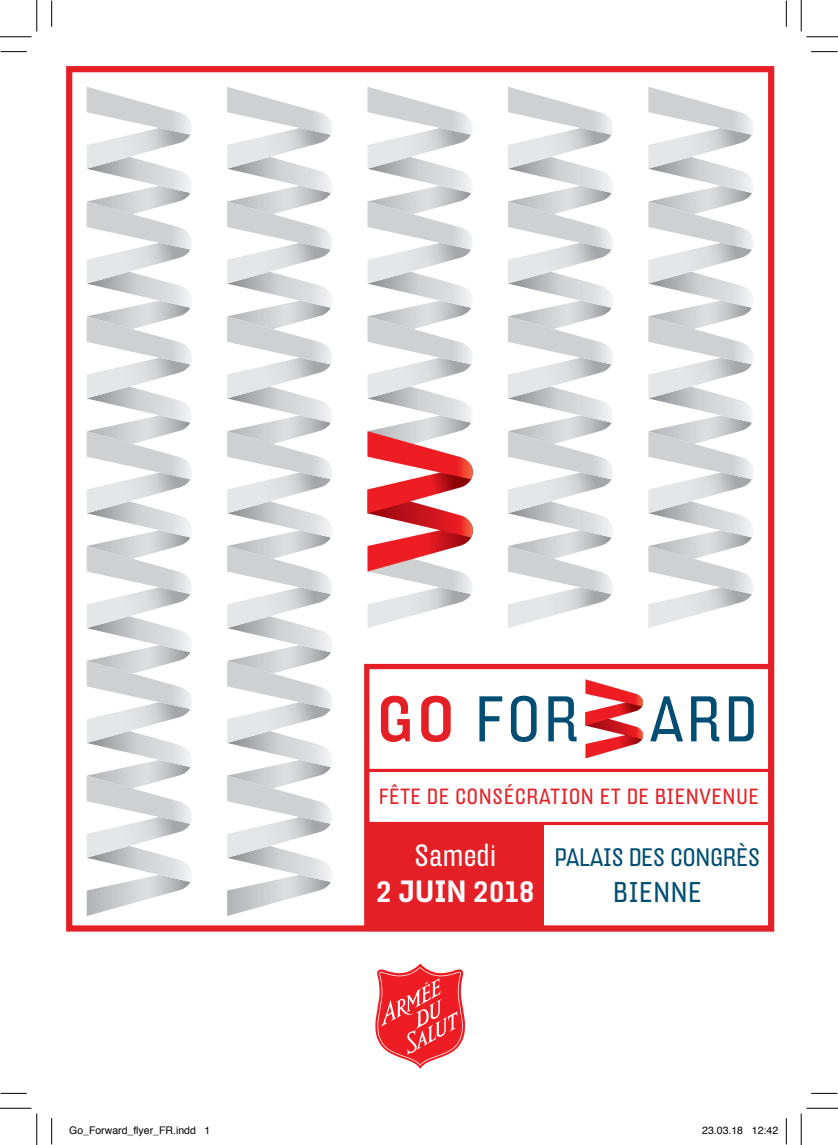
<style>
.page{position:relative;width:838px;height:1145px;background:#fff}
.page>*{position:absolute;margin:0;border:0;box-sizing:border-box;transform-origin:0 0}
.t1{font:700 29.75px "Hydra OT Extd";letter-spacing:.015em;color:#fff}
.t2{font:29.75px "Hydra OT Extd";letter-spacing:.015em;color:#fff}
.t3{font:27.65px "Hydra OT Extd";letter-spacing:.05em;color:#004e73}
.t4{font:24.5px "Hydra OT Extd";letter-spacing:.01em;color:#004e73}
.t5{font:21.35px "Hydra OT Extd";letter-spacing:.05em;color:#e41f25}
.t6{font:10.5px "Helvetica";color:#000}
</style>
<div class="page">
<svg style="left:375px;top:964px;width:90px;height:105px"></svg>
<div style="left:66px;top:66px;width:708px;height:866px;border:6px solid #e41f25"></div>
<div style="left:364px;top:664px;width:409px;height:267px;border:5px solid #e41f25"></div>
<hr style="left:367px;top:769px;width:404px;height:3px;background:#e41f25">
<hr style="left:367px;top:822px;width:404px;height:3px;background:#e41f25">
<div style="left:367px;top:823px;width:176px;height:106px;background:#e41f25"></div>
<svg style="left:585px;top:679px;width:58px;height:79px"></svg>
<svg style="left:381px;top:696px;width:29px;height:46px"></svg>
<svg style="left:421px;top:696px;width:29px;height:46px"></svg>
<svg style="left:479px;top:696px;width:23px;height:45px"></svg>
<svg style="left:511px;top:696px;width:25px;height:46px"></svg>
<svg style="left:548px;top:696px;width:28px;height:45px"></svg>
<svg style="left:650px;top:696px;width:32px;height:45px"></svg>
<svg style="left:691px;top:696px;width:28px;height:45px"></svg>
<svg style="left:728px;top:696px;width:25px;height:45px"></svg>
<svg style="left:87px;top:87px;width:105px;height:829px"></svg>
<svg style="left:227px;top:87px;width:105px;height:829px"></svg>
<svg style="left:508px;top:87px;width:105px;height:541px"></svg>
<svg style="left:648px;top:87px;width:105px;height:541px"></svg>
<svg style="left:367px;top:112px;width:106px;height:516px"></svg>
<svg style="left:1px;top:51px;width:26px;height:1px"></svg>
<svg style="left:811px;top:51px;width:26px;height:1px"></svg>
<svg style="left:1px;top:1093px;width:26px;height:1px"></svg>
<svg style="left:811px;top:1093px;width:26px;height:1px"></svg>
<svg style="left:51px;top:1px;width:1px;height:26px"></svg>
<svg style="left:51px;top:1118px;width:1px;height:26px"></svg>
<svg style="left:786px;top:1px;width:1px;height:26px"></svg>
<svg style="left:786px;top:1118px;width:1px;height:26px"></svg>
<hr style="left:0;top:36px;width:32px;height:1px;background:#000">
<hr style="left:806px;top:36px;width:31px;height:1px;background:#000">
<hr style="left:0;top:1108px;width:32px;height:1px;background:#000">
<hr style="left:806px;top:1108px;width:31px;height:1px;background:#000">
<hr style="left:36px;top:0;width:1px;height:31px;background:#000">
<hr style="left:36px;top:1113px;width:1px;height:32px;background:#000">
<hr style="left:800px;top:0;width:1px;height:31px;background:#000">
<hr style="left:800px;top:1113px;width:1px;height:32px;background:#000">
<h3 class="t5" style="left:379px;top:784px;width:381px">FÊTE DE CONSÉCRATION ET DE BIENVENUE</h3>
<h1 class="t2" style="left:414px;top:838px;width:83px">Samedi</h1>
<h1 class="t1" style="left:376px;top:873px;width:160px">2 JUIN 2018</h1>
<h3 class="t4" style="left:555px;top:843px;width:206px">PALAIS DES CONGRÈS</h3>
<h2 class="t3" style="left:613px;top:876px;width:89px">BIENNE</h2>
<p class="t6" style="left:69px;top:1122px;width:143px">Go_Forward_flyer_FR.indd 1</p>
<p class="t6" style="left:702px;top:1122px;width:77px">23.03.18 12:42</p>
</div>
